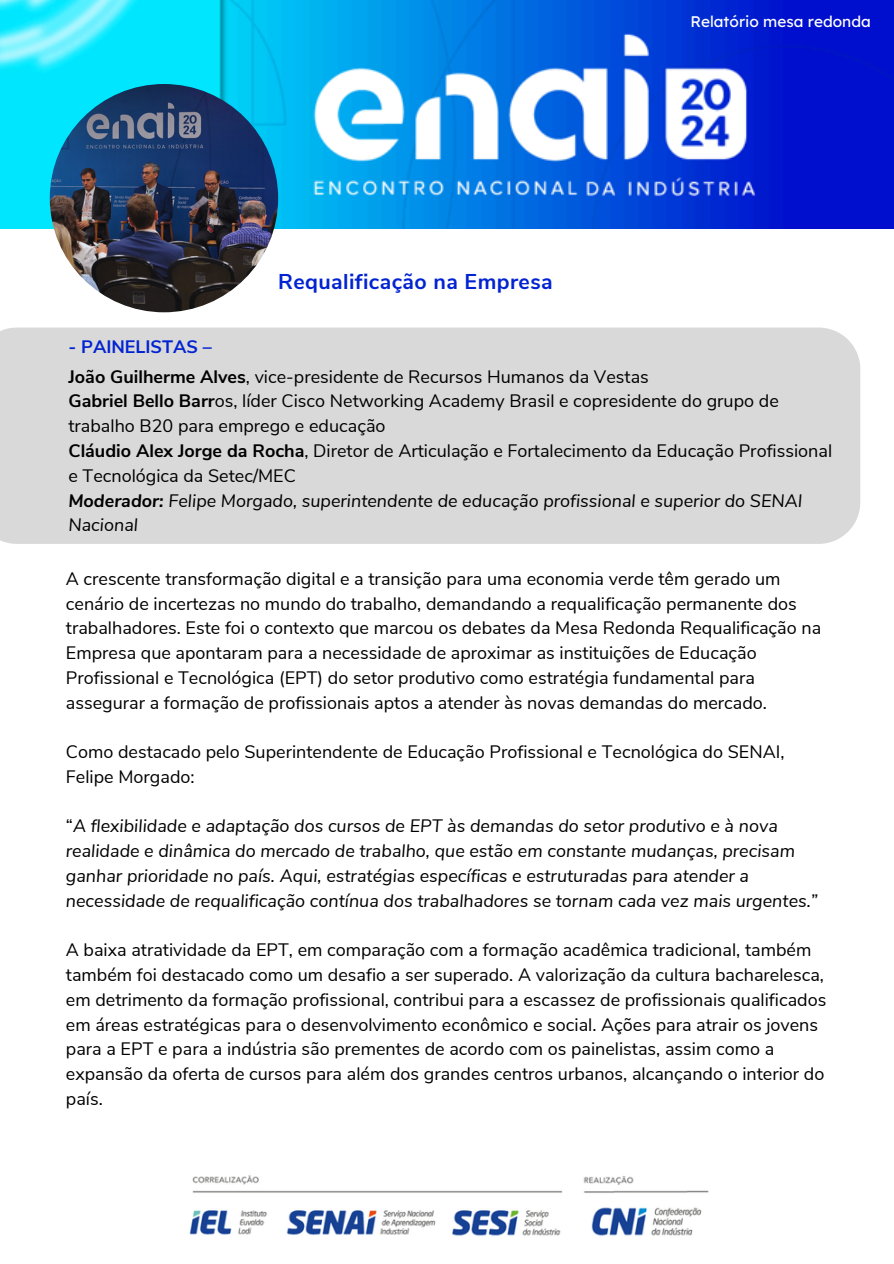
<style>
.page{position:relative;width:894px;height:1264px;background:#fff}
.page>*{position:absolute;margin:0;border:0;box-sizing:border-box;transform-origin:0 0}
.t1{font:700 21.3px "Nunito Sans";letter-spacing:.02em;color:#0223d1}
.t2{font:18px/24.8px "Nunito Sans";color:#000}
.t3{font:italic 18px/24.8px "Nunito Sans";color:#000}
.t4{font:15.3px "Lexend Deca";color:#fff}
.s1{font-weight:700;color:#0223d1}
.s2{font-weight:700}
.s3{font-weight:700;font-style:italic}
.s4{font-style:italic}
.s5{font-style:normal}
</style>
<div class="page">
<img style="left:0;top:0;width:893px;height:228px">
<img style="left:50px;top:84px;width:228px;height:228px;border-radius:50%">
<img style="left:189px;top:1175px;width:520px;height:61px">
<div style="left:0;top:327px;width:860px;height:217px;background:#d9d9d9"></div>
<h2 class="t1" style="left:278px;top:268px;width:276px">Requalificação na Empresa</h2>
<h2 class="t4" style="left:690px;top:12px;width:182px">Relatório mesa redonda</h2>
<h2 class="t2" style="left:68px;top:333px;width:581px;line-height:29.2px"><span class="s1">- PAINELISTAS –<br></span><span class="s2">João Guilherme Alves</span>, vice-presidente de Recursos Humanos da Vestas</h2>
<h2 class="t2" style="left:68px;top:389px;width:765px"><span class="s2">Gabriel Bello Barr</span>os, líder Cisco Networking Academy Brasil e copresidente do grupo de trabalho B20 para emprego e educação<br><span class="s2">Cláudio Alex Jorge da Rocha</span>, Diretor de Articulação e Fortalecimento da Educação Profissional e Tecnológica da Setec/MEC<br><span class="s3">Moderador:</span> <span class="s4">Felipe Morgado, superintendente de educação profissional e superior do SENAI Nacional</span></h2>
<p class="t2" style="left:66px;top:566px;width:756px">A crescente transformação digital e a transição para uma economia verde têm gerado um cenário de incertezas no mundo do trabalho, demandando a requalificação permanente dos trabalhadores. Este foi o contexto que marcou os debates da Mesa Redonda Requalificação na Empresa que apontaram para a necessidade de aproximar as instituições de Educação Profissional e Tecnológica (EPT) do setor produtivo como estratégia fundamental para assegurar a formação de profissionais aptos a atender às novas demandas do mercado.</p>
<p class="t2" style="left:66px;top:739px;width:720px">Como destacado pelo Superintendente de Educação Profissional e Tecnológica do SENAI,<br>Felipe Morgado:</p>
<h1 class="t3" style="left:66px;top:814px;width:753px"><span class="s5">“</span>A flexibilidade e adaptação dos cursos de EPT às demandas do setor produtivo e à nova realidade e dinâmica do mercado de trabalho, que estão em constante mudanças, precisam ganhar prioridade no país. Aqui, estratégias específicas e estruturadas para atender a necessidade de requalificação contínua dos trabalhadores se tornam cada vez mais urgentes.”</h1>
<h2 class="t2" style="left:66px;top:937px;width:761px">A baixa atratividade da EPT, em comparação com a formação acadêmica tradicional, também também foi destacado como um desafio a ser superado. A valorização da cultura bacharelesca, em detrimento da formação profissional, contribui para a escassez de profissionais qualificados em áreas estratégicas para o desenvolvimento econômico e social. Ações para atrair os jovens para a EPT e para a indústria são prementes de acordo com os painelistas, assim como a expansão da oferta de cursos para além dos grandes centros urbanos, alcançando o interior do país.</h2>
</div>
